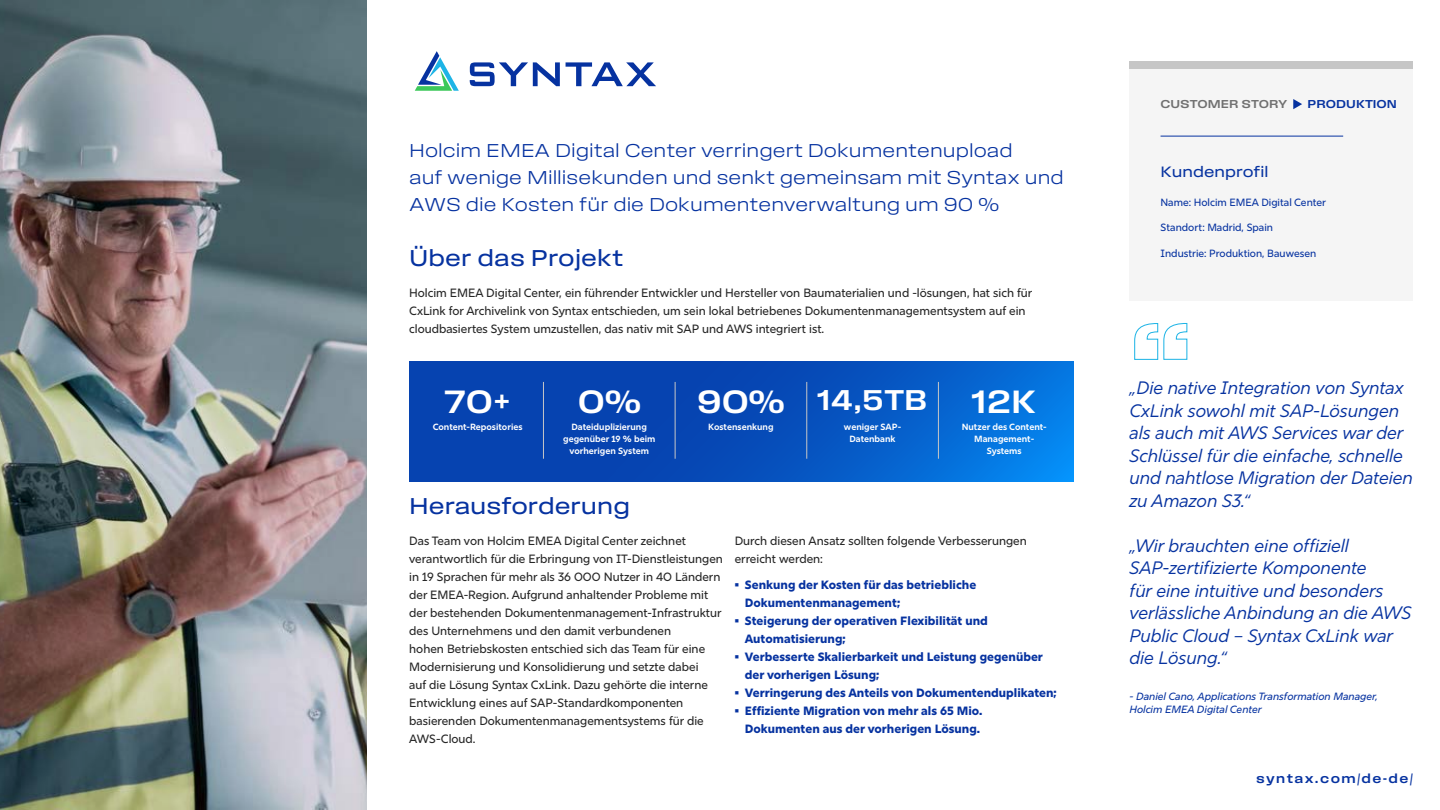
<style>
.page{position:relative;width:1440px;height:810px;background:#fff}
.page>*{position:absolute;margin:0;border:0;box-sizing:border-box;transform-origin:0 0}
.t1{font:33.83px "Field Gothic No.73 Med Wide";color:#fff}
.t2{font:30px "Field Gothic No.73 Med Wide";color:#fff}
.t3{font:24px "Field Gothic No.72 Reg Wide";color:#0632a0}
.t4{font:19.5px/27px "Field Gothic No.71 Light Wide";color:#0632a0}
.t5{font:italic 18px/22.5px "Rig Sans";color:#0632a0}
.t6{font:15.75px "Field Gothic No.72 Reg Wide";color:#0632a0}
.t7{font:13.5px "Field Gothic No.73 Med Wide";letter-spacing:.1em;color:#0632a0}
.t8{font:500 12px/18px "Rig Sans";color:#262626}
.t9{font:800 12px/18px "Rig Sans";color:#0632a0}
.t10{font:12px "Field Gothic No.73 Med Wide";color:#707070}
.t11{font:12px "Field Gothic No.73 Med Wide";color:#0632a0}
.t12{font:500 10.5px "Rig Sans";color:#0632a0}
.t13{font:italic 500 10.5px/13.5px "Rig Sans";color:#0632a0}
.t14{font:700 9px/12px "Rig Sans";color:#fff;text-align:center}
</style>
<div class="page">
<div style="left:1130px;top:61px;width:283px;height:240px;background:#f5f5f5"></div>
<svg style="left:1293px;top:99px;width:9px;height:10px"></svg>
<svg style="left:415px;top:51px;width:44px;height:40px"></svg>
<svg style="left:566px;top:62px;width:90px;height:24px"></svg>
<svg style="left:470px;top:62px;width:90px;height:24px"></svg>
<svg style="left:409px;top:361px;width:664px;height:120px;background:#0552be"></svg>
<div style="left:1130px;top:61px;width:283px;height:8px;background:#c6c6c6"></div>
<hr style="left:543px;top:382px;width:1px;height:77px;background:#c7c7c7">
<hr style="left:675px;top:382px;width:1px;height:77px;background:#c7c7c7">
<hr style="left:806px;top:382px;width:1px;height:77px;background:#c7c7c7">
<hr style="left:1161px;top:136px;width:182px;height:1px;background:#0632a0">
<svg style="left:1134px;top:323px;width:54px;height:37px"></svg>
<hr style="left:938px;top:382px;width:1px;height:77px;background:#c7c7c7">
<img style="left:0;top:0;width:367px;height:810px">
<h3 class="t4" style="left:409px;top:136px;width:656px">Holcim EMEA Digital Center verringert Dokumentenupload<br>auf wenige Millisekunden und senkt gemeinsam mit Syntax und<br>AWS die Kosten für die Dokumentenverwaltung um 90 %</h3>
<h3 class="t3" style="left:409px;top:244px;width:216px">Über das Projekt</h3>
<p class="t8" style="left:409px;top:284px;width:625px">Holcim EMEA Digital Center, ein führender Entwickler und Hersteller von Baumaterialien und -lösungen, hat sich für<br>CxLink for Archivelink von Syntax entschieden, um sein lokal betriebenes Dokumentenmanagementsystem auf ein cloudbasiertes System umzustellen, das nativ mit SAP und AWS integriert ist.</p>
<h1 class="t1" style="left:444px;top:383px;width:69px">70+</h1>
<p class="t14" style="left:433px;top:421px;width:91px">Content-Repositories</p>
<p class="t14" style="left:572px;top:421px;width:77px">Dateiduplizierung</p>
<h1 class="t1" style="left:578px;top:383px;width:65px">0%</h1>
<p class="t14" style="left:563px;top:433px;width:94px">gegenüber 19 % beim vorherigen System</p>
<h3 class="t3" style="left:409px;top:493px;width:222px">Herausforderung</h3>
<h1 class="t1" style="left:697px;top:383px;width:89px">90%</h1>
<p class="t14" style="left:708px;top:421px;width:67px">Kostensenkung</p>
<h2 class="t2" style="left:817px;top:383px;width:112px">14,5TB</h2>
<p class="t14" style="left:844px;top:421px;width:59px">weniger SAP-<br>Datenbank</p>
<h1 class="t1" style="left:972px;top:383px;width:66px">12K</h1>
<p class="t14" style="left:962px;top:421px;width:86px">Nutzer des Content-<br>Management-<br>Systems</p>
<p class="t8" style="left:409px;top:532px;width:315px">Das Team von Holcim EMEA Digital Center zeichnet verantwortlich für die Erbringung von IT-Dienstleistungen in 19 Sprachen für mehr als 36 000 Nutzer in 40 Ländern der EMEA-Region. Aufgrund anhaltender Probleme mit der bestehenden Dokumentenmanagement-Infrastruktur des Unternehmens und den damit verbundenen<br>hohen Betriebskosten entschied sich das Team für eine Modernisierung und Konsolidierung und setzte dabei<br>auf die Lösung Syntax CxLink. Dazu gehörte die interne Entwicklung eines auf SAP-Standardkomponenten basierenden Dokumentenmanagementsystems für die AWS-Cloud.</p>
<p class="t8" style="left:735px;top:532px;width:294px">Durch diesen Ansatz sollten folgende Verbesserungen erreicht werden:</p>
<p class="t9" style="left:745px;top:575px;width:233px;text-indent:-10px">• Senkung der Kosten für das betriebliche<br>Dokumentenmanagement;</p>
<p class="t9" style="left:745px;top:611px;width:245px;text-indent:-10px">• Steigerung der operativen Flexibilität und<br>Automatisierung;</p>
<p class="t9" style="left:745px;top:647px;width:300px;text-indent:-10px">• Verbesserte Skalierbarkeit und Leistung gegenüber der vorherigen Lösung;</p>
<p class="t9" style="left:735px;top:683px;width:324px">• Verringerung des Anteils von Dokumentenduplikaten;</p>
<p class="t9" style="left:735px;top:701px;width:249px;text-align:right">• Effiziente Migration von mehr als 65 Mio.<br>Dokumenten aus der vorherigen Lösung.</p>
<p class="t10" style="left:1161px;top:97px;width:129px">CUSTOMER STORY</p>
<p class="t11" style="left:1308px;top:97px;width:91px">PRODUKTION</p>
<h3 class="t6" style="left:1161px;top:163px;width:109px">Kundenprofil</h3>
<p class="t12" style="left:1161px;top:196px;width:167px">Name: Holcim EMEA Digital Center</p>
<p class="t12" style="left:1161px;top:221px;width:114px">Standort: Madrid, Spain</p>
<p class="t12" style="left:1161px;top:247px;width:157px">Industrie: Produktion, Bauwesen</p>
<h3 class="t5" style="left:1130px;top:377px;width:285px">„Die native Integration von Syntax<br>CxLink sowohl mit SAP-Lösungen als auch mit AWS Services war der<br>Schlüssel für die einfache, schnelle und nahtlose Migration der Dateien zu Amazon S3.“</h3>
<h3 class="t5" style="left:1130px;top:534px;width:283px">„Wir brauchten eine offiziell<br>SAP-zertifizierte Komponente<br>für eine intuitive und besonders verlässliche Anbindung an die AWS<br>Public Cloud – Syntax CxLink war die Lösung.“</h3>
<p class="t13" style="left:1130px;top:690px;width:250px">- Daniel Cano, Applications Transformation Manager,<br>Holcim EMEA Digital Center</p>
<p class="t7" style="left:1256px;top:771px;width:158px">syntax.com/de-de/</p>
</div>
